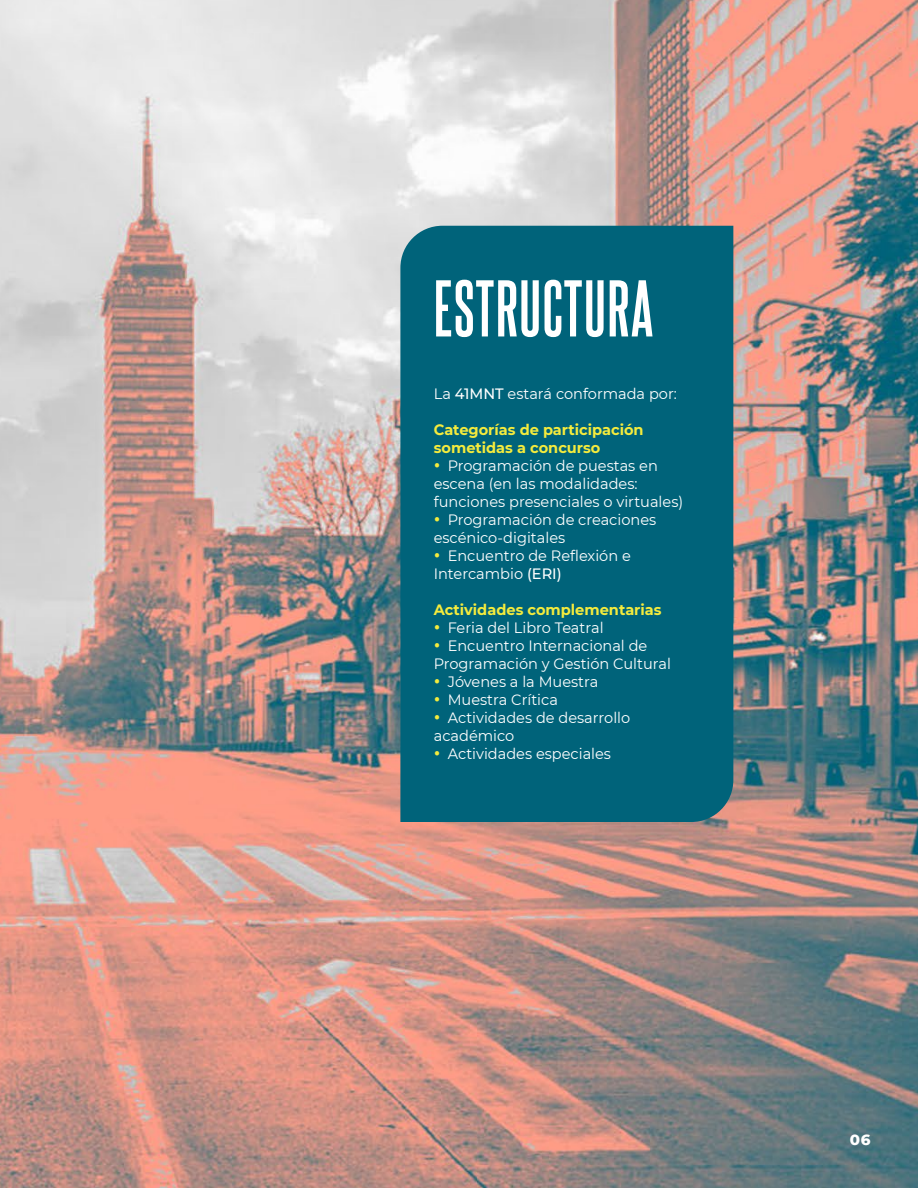
<style>
.page{position:relative;width:918px;height:1188px;background:#fff}
.page>*{position:absolute;margin:0;border:0;box-sizing:border-box;transform-origin:0 0}
.t1{font:700 68.25px "Steelfish Rg";letter-spacing:.025em;color:#fff}
.t2{font:15px/18px "Montserrat";color:#fff}
.t3{font:700 15px/18px "Montserrat";color:#f4eb3d}
.t4{font:800 15px "Montserrat";color:#fff}
.s1{font-weight:500}
.s2{color:#f4eb3d}
</style>
<div class="page">
<img style="left:0;top:0;width:918px;height:1188px">
<div style="left:400px;top:226px;width:333px;height:596px;background:#00637a"></div>
<h1 class="t1" style="left:434px;top:260px;width:221px">ESTRUCTURA</h1>
<p class="t2" style="left:434px;top:384px;width:245px">La <span class="s1">41MNT</span> estará conformada por:</p>
<p class="t3" style="left:434px;top:420px;width:211px">Categorías de participación sometidas a concurso</p>
<p class="t2" style="left:434px;top:456px;width:251px"><span class="s2">•</span> Programación de puestas en escena (en las modalidades: funciones presenciales o virtuales)</p>
<p class="t2" style="left:434px;top:510px;width:224px"><span class="s2">•</span> Programación de creaciones escénico-digitales</p>
<p class="t2" style="left:434px;top:546px;width:199px"><span class="s2">•</span> Encuentro de Reflexión e<br>Intercambio <span class="s1">(ERI)</span></p>
<p class="t3" style="left:434px;top:600px;width:229px">Actividades complementarias</p>
<p class="t2" style="left:434px;top:618px;width:171px"><span class="s2">•</span> Feria del Libro Teatral</p>
<p class="t2" style="left:434px;top:636px;width:239px"><span class="s2">•</span> Encuentro Internacional de<br>Programación y Gestión Cultural</p>
<p class="t2" style="left:434px;top:672px;width:166px"><span class="s2">•</span> Jóvenes a la Muestra</p>
<p class="t2" style="left:434px;top:690px;width:126px"><span class="s2">•</span> Muestra Crítica</p>
<p class="t2" style="left:434px;top:708px;width:198px"><span class="s2">•</span> Actividades de desarrollo académico</p>
<p class="t2" style="left:434px;top:744px;width:179px"><span class="s2">•</span> Actividades especiales</p>
<p class="t4" style="left:850px;top:1129px;width:22px">06</p>
</div>
